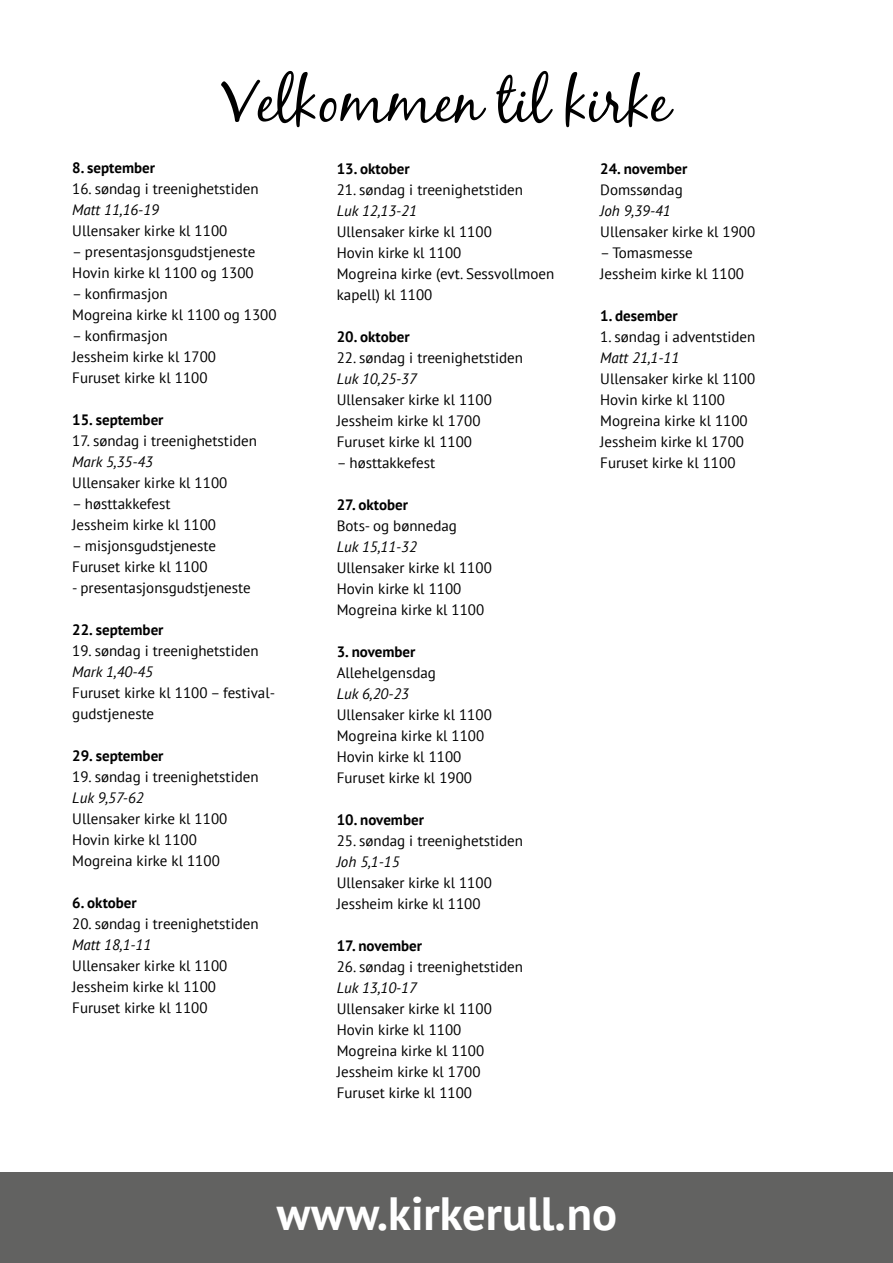
<style>
.page{position:relative;width:893px;height:1263px;background:#fff}
.page>*{position:absolute;margin:0;border:0;box-sizing:border-box;transform-origin:0 0}
.t1{font:60px "Black Jack";color:#000}
.t2{font:700 46.5px "PT Sans";color:#fff}
.t3{font:15px/21px "PT Sans";color:#000}
.t4{font:700 15px "PT Sans";color:#000}
.t5{font:italic 15px "PT Sans";color:#000}
</style>
<div class="page">
<div style="left:0;top:1172px;width:893px;height:91px;background:#626261"></div>
<h1 class="t1" style="left:221px;top:65px;width:450px">Velkommen til kirke</h1>
<p class="t4" style="left:72px;top:157px;width:84px">8. september</p>
<p class="t3" style="left:72px;top:177px;width:188px">16. søndag i treenighetstiden</p>
<p class="t5" style="left:72px;top:200px;width:88px">Matt 11,16-19</p>
<p class="t3" style="left:72px;top:219px;width:157px">Ullensaker kirke kl 1100</p>
<p class="t3" style="left:72px;top:240px;width:184px">– presentasjonsgudstjeneste<br>Hovin kirke kl 1100 og 1300</p>
<p class="t3" style="left:72px;top:282px;width:206px">– konfirmasjon<br>Mogreina kirke kl 1100 og 1300</p>
<p class="t3" style="left:72px;top:324px;width:145px">– konfirmasjon<br>Jessheim kirke kl 1700<br>Furuset kirke kl 1100</p>
<p class="t4" style="left:72px;top:409px;width:93px">15. september</p>
<p class="t3" style="left:72px;top:429px;width:186px">17. søndag i treenighetstiden</p>
<p class="t5" style="left:72px;top:452px;width:82px">Mark 5,35-43</p>
<p class="t3" style="left:72px;top:471px;width:157px">Ullensaker kirke kl 1100</p>
<p class="t3" style="left:72px;top:492px;width:145px">– høsttakkefest<br>Jessheim kirke kl 1100</p>
<p class="t3" style="left:72px;top:534px;width:145px">– misjonsgudstjeneste<br>Furuset kirke kl 1100</p>
<p class="t3" style="left:72px;top:576px;width:180px">- presentasjonsgudstjeneste</p>
<p class="t4" style="left:72px;top:619px;width:93px">22. september</p>
<p class="t3" style="left:72px;top:639px;width:188px">19. søndag i treenighetstiden</p>
<p class="t5" style="left:72px;top:662px;width:82px">Mark 1,40-45</p>
<p class="t3" style="left:72px;top:681px;width:204px">Furuset kirke kl 1100 – festival&shy;gudstjeneste</p>
<p class="t4" style="left:72px;top:745px;width:93px">29. september</p>
<p class="t3" style="left:72px;top:765px;width:188px">19. søndag i treenighetstiden</p>
<p class="t5" style="left:72px;top:788px;width:73px">Luk 9,57-62</p>
<p class="t3" style="left:72px;top:807px;width:157px">Ullensaker kirke kl 1100<br>Hovin kirke kl 1100<br>Mogreina kirke kl 1100</p>
<p class="t4" style="left:72px;top:892px;width:66px">6. oktober</p>
<p class="t3" style="left:72px;top:912px;width:188px">20. søndag i treenighetstiden</p>
<p class="t5" style="left:72px;top:935px;width:80px">Matt 18,1-11</p>
<p class="t3" style="left:72px;top:954px;width:157px">Ullensaker kirke kl 1100<br>Jessheim kirke kl 1100<br>Furuset kirke kl 1100</p>
<p class="t4" style="left:337px;top:159px;width:75px">13. oktober</p>
<p class="t3" style="left:337px;top:179px;width:188px">21. søndag i treenighetstiden</p>
<p class="t5" style="left:337px;top:201px;width:82px">Luk 12,13-21</p>
<p class="t3" style="left:337px;top:221px;width:219px">Ullensaker kirke kl 1100<br>Hovin kirke kl 1100<br>Mogreina kirke (evt. Sessvollmoen kapell) kl 1100</p>
<p class="t4" style="left:337px;top:327px;width:75px">20. oktober</p>
<p class="t3" style="left:337px;top:347px;width:188px">22. søndag i treenighetstiden</p>
<p class="t5" style="left:337px;top:369px;width:82px">Luk 10,25-37</p>
<p class="t3" style="left:337px;top:389px;width:157px">Ullensaker kirke kl 1100<br>Jessheim kirke kl 1700<br>Furuset kirke kl 1100</p>
<p class="t3" style="left:337px;top:452px;width:100px">– høsttakkefest</p>
<p class="t4" style="left:337px;top:495px;width:73px">27. oktober</p>
<p class="t3" style="left:337px;top:515px;width:122px">Bots- og bønnedag</p>
<p class="t5" style="left:337px;top:537px;width:82px">Luk 15,11-32</p>
<p class="t3" style="left:337px;top:557px;width:157px">Ullensaker kirke kl 1100<br>Hovin kirke kl 1100<br>Mogreina kirke kl 1100</p>
<p class="t4" style="left:337px;top:642px;width:80px">3. november</p>
<p class="t3" style="left:337px;top:662px;width:101px">Allehelgensdag</p>
<p class="t5" style="left:337px;top:684px;width:74px">Luk 6,20-23</p>
<p class="t3" style="left:337px;top:704px;width:157px">Ullensaker kirke kl 1100<br>Mogreina kirke kl 1100<br>Hovin kirke kl 1100<br>Furuset kirke kl 1900</p>
<p class="t4" style="left:337px;top:810px;width:89px">10. november</p>
<p class="t3" style="left:337px;top:830px;width:188px">25. søndag i treenighetstiden</p>
<p class="t5" style="left:337px;top:852px;width:64px">Joh 5,1-15</p>
<p class="t3" style="left:337px;top:872px;width:157px">Ullensaker kirke kl 1100<br>Jessheim kirke kl 1100</p>
<p class="t4" style="left:337px;top:936px;width:87px">17. november</p>
<p class="t3" style="left:337px;top:956px;width:188px">26. søndag i treenighetstiden</p>
<p class="t5" style="left:337px;top:978px;width:82px">Luk 13,10-17</p>
<p class="t3" style="left:337px;top:998px;width:157px">Ullensaker kirke kl 1100<br>Hovin kirke kl 1100<br>Mogreina kirke kl 1100<br>Jessheim kirke kl 1700<br>Furuset kirke kl 1100</p>
<p class="t4" style="left:600px;top:159px;width:89px">24. november</p>
<p class="t3" style="left:600px;top:179px;width:84px">Domssøndag</p>
<p class="t5" style="left:600px;top:201px;width:72px">Joh 9,39-41</p>
<p class="t3" style="left:600px;top:221px;width:157px">Ullensaker kirke kl 1900</p>
<p class="t3" style="left:600px;top:242px;width:145px">– Tomasmesse<br>Jessheim kirke kl 1100</p>
<p class="t4" style="left:600px;top:306px;width:79px">1. desember</p>
<p class="t3" style="left:600px;top:326px;width:157px">1. søndag i adventstiden</p>
<p class="t5" style="left:600px;top:348px;width:80px">Matt 21,1-11</p>
<p class="t3" style="left:600px;top:368px;width:157px">Ullensaker kirke kl 1100<br>Hovin kirke kl 1100<br>Mogreina kirke kl 1100<br>Jessheim kirke kl 1700<br>Furuset kirke kl 1100</p>
<h2 class="t2" style="left:277px;top:1182px;width:342px">www.kirkerull.no</h2>
</div>
